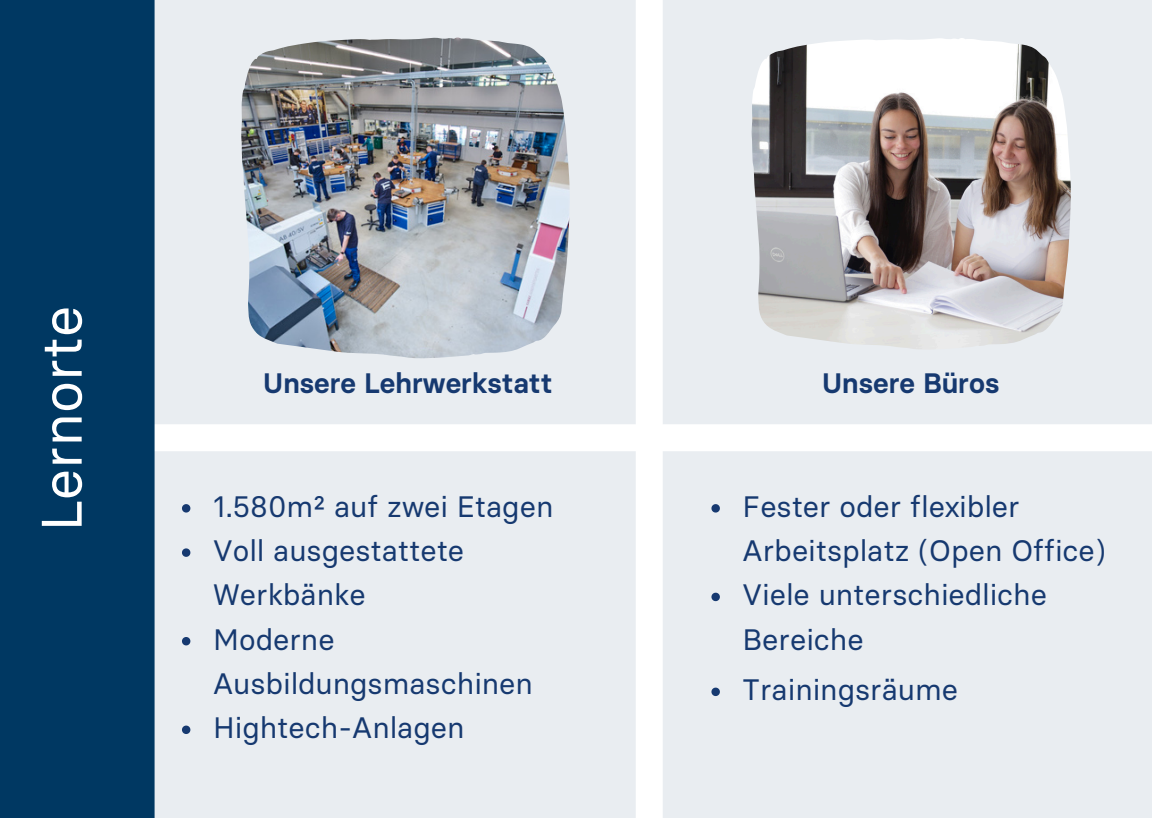
<style>
.page{position:relative;width:1152px;height:818px;background:#e9edf1}
.page>*{position:absolute;margin:0;border:0;box-sizing:border-box;transform-origin:0 0}
.t1{font:57px "Basier Square";color:#fff}
.t2{font:29.55px/44.2px "Basier Square";color:#163970}
.t3{font:600 28.05px "Basier Square";color:#163970}
</style>
<div class="page">
<div style="left:125px;top:424px;width:1027px;height:27px;background:#fff"></div>
<div style="left:0;top:0;width:155px;height:818px;background:#003862"></div>
<div style="left:636px;top:0;width:27px;height:818px;background:#fff"></div>
<img style="left:752px;top:38px;width:319px;height:311px">
<img style="left:241px;top:37px;width:329px;height:321px">
<svg style="left:182px;top:504px;width:8px;height:8px"></svg>
<svg style="left:182px;top:548px;width:8px;height:9px"></svg>
<svg style="left:182px;top:637px;width:8px;height:8px"></svg>
<svg style="left:182px;top:725px;width:8px;height:9px"></svg>
<svg style="left:711px;top:504px;width:9px;height:8px"></svg>
<svg style="left:711px;top:593px;width:9px;height:8px"></svg>
<svg style="left:711px;top:688px;width:9px;height:8px"></svg>
<p class="t1" style="left:28px;top:531px;width:227px;rotate:-90deg">Lernorte</p>
<p class="t3" style="left:263px;top:370px;width:291px">Unsere Lehrwerkstatt</p>
<p class="t3" style="left:822px;top:370px;width:179px">Unsere Büros</p>
<p class="t2" style="left:213px;top:484px;width:342px">1.580m² auf zwei Etagen</p>
<h2 class="t2" style="left:213px;top:529px;width:253px">Voll ausgestattete<br>Werkbänke</h2>
<h2 class="t2" style="left:213px;top:617px;width:321px">Moderne<br>Ausbildungsmaschinen</h2>
<p class="t2" style="left:213px;top:706px;width:253px">Hightech-Anlagen</p>
<p class="t2" style="left:743px;top:484px;width:364px">Fester oder flexibler<br>Arbeitsplatz (Open Office)</p>
<p class="t2" style="left:743px;top:573px;width:306px">Viele unterschiedliche<br>Bereiche</p>
<p class="t2" style="left:743px;top:668px;width:217px">Trainingsräume</p>
</div>
